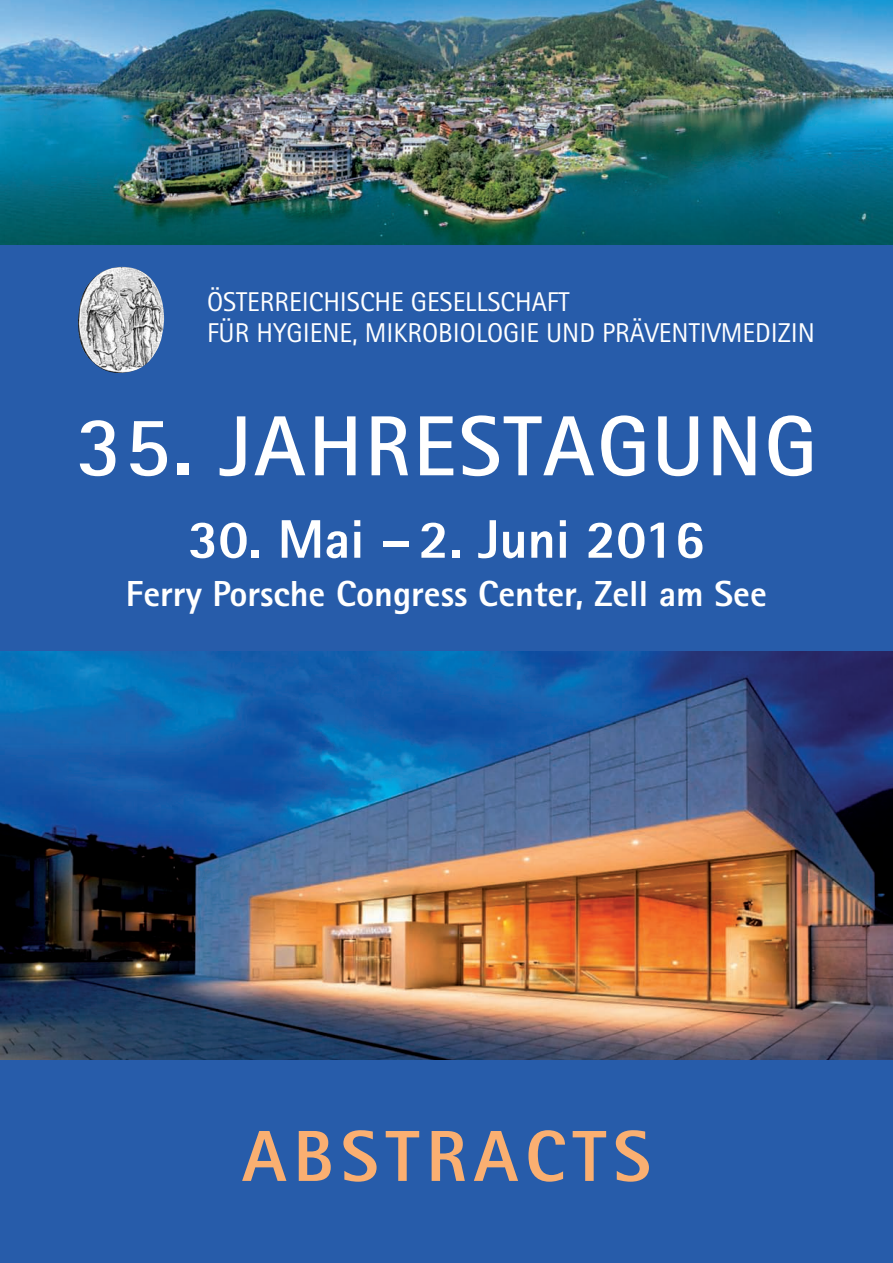
<style>
.page{position:relative;width:893px;height:1263px;background:#fff}
.page>*{position:absolute;margin:0;border:0;box-sizing:border-box;transform-origin:0 0}
.t1{font:700 85.35px "Rotis Sans Serif";letter-spacing:.03em;color:#fff}
.t2{font:800 72.3px "Rotis Sans Serif";letter-spacing:.1em;color:#faaf71}
.t3{font:800 54.45px "Rotis Sans Serif";color:#fff}
.t4{font:800 36.3px "Rotis Sans Serif";color:#fff}
.t5{font:27.15px/31.8px "Rotis Sans Serif";color:#fff}
</style>
<div class="page">
<img style="left:0;top:0;width:892px;height:244px">
<div style="left:0;top:246px;width:892px;height:1017px;background:#275caa"></div>
<img style="left:0;top:652px;width:892px;height:408px">
<img style="left:78px;top:267px;width:86px;height:106px">
<p class="t5" style="left:207px;top:288px;width:609px">ÖSTERREICHISCHE GESELLSCHAFT<br>FÜR HYGIENE, MIKROBIOLOGIE UND PRÄVENTIVMEDIZIN</p>
<h1 class="t1" style="left:76px;top:416px;width:742px">35. JAHRESTAGUNG</h1>
<h3 class="t3" style="left:188px;top:520px;width:518px">30. Mai – 2. Juni 2016</h3>
<h3 class="t4" style="left:126px;top:581px;width:642px">Ferry Porsche Congress Center, Zell am See</h3>
<h2 class="t2" style="left:242px;top:1131px;width:410px">ABSTRACTS</h2>
</div>
